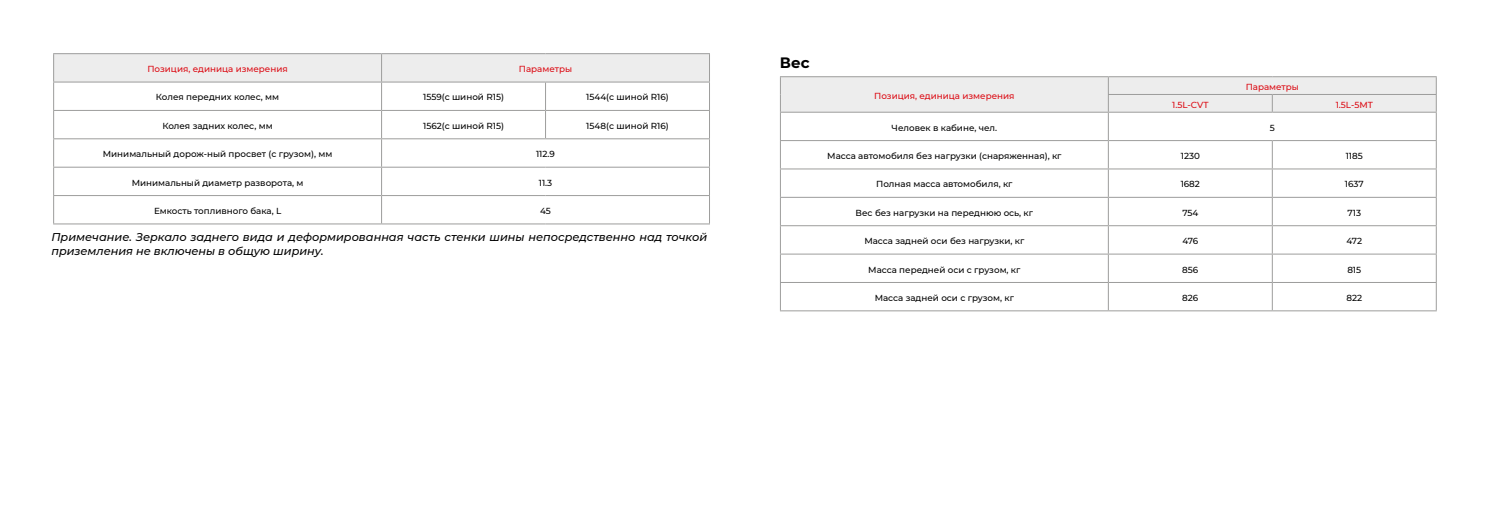
<style>
.page{position:relative;width:1489px;height:525px;background:#fff}
.page>*{position:absolute;margin:0;border:0;box-sizing:border-box;transform-origin:0 0}
.t1{font:700 15px "Montserrat";color:#000}
.t2{font:italic 500 11.25px/13.5px "Montserrat";color:#000}
.t3{font:500 8.75px "Montserrat";color:#000}
.t4{font:500 8.75px "Montserrat";color:#dc0c15}
</style>
<div class="page">
<hr style="left:53px;top:53px;width:328px;height:1px;background:#9d9d9c">
<hr style="left:381px;top:53px;width:164px;height:1px;background:#9d9d9c">
<hr style="left:545px;top:53px;width:165px;height:1px;background:#9d9d9c">
<svg style="left:53px;top:54px;width:657px;height:169px"></svg>
<hr style="left:53px;top:223px;width:328px;height:1px;background:#9d9d9c">
<hr style="left:381px;top:223px;width:164px;height:1px;background:#9d9d9c">
<hr style="left:545px;top:223px;width:165px;height:1px;background:#9d9d9c">
<hr style="left:780px;top:76px;width:328px;height:1px;background:#9d9d9c">
<hr style="left:1108px;top:76px;width:164px;height:1px;background:#9d9d9c">
<hr style="left:1272px;top:76px;width:164px;height:1px;background:#9d9d9c">
<svg style="left:780px;top:77px;width:656px;height:233px"></svg>
<hr style="left:780px;top:310px;width:328px;height:1px;background:#9d9d9c">
<hr style="left:1108px;top:310px;width:164px;height:1px;background:#9d9d9c">
<hr style="left:1272px;top:310px;width:164px;height:1px;background:#9d9d9c">
<p class="t4" style="left:147px;top:63px;width:142px">Позиция, единица измерения</p>
<p class="t4" style="left:519px;top:63px;width:55px">Параметры</p>
<p class="t3" style="left:156px;top:91px;width:125px">Колея передних колес, мм</p>
<p class="t3" style="left:423px;top:91px;width:82px">1559(с шиной R15)</p>
<p class="t3" style="left:586px;top:91px;width:84px">1544(с шиной R16)</p>
<p class="t3" style="left:162px;top:120px;width:112px">Колея задних колес, мм</p>
<p class="t3" style="left:423px;top:120px;width:82px">1562(с шиной R15)</p>
<p class="t3" style="left:586px;top:120px;width:84px">1548(с шиной R16)</p>
<p class="t3" style="left:103px;top:148px;width:231px">Минимальный дорож-ный просвет (с грузом), мм</p>
<p class="t3" style="left:536px;top:148px;width:20px">112.9</p>
<p class="t3" style="left:132px;top:176px;width:173px">Минимальный диаметр разворота, м</p>
<p class="t3" style="left:538px;top:176px;width:15px">11.3</p>
<p class="t3" style="left:154px;top:205px;width:129px">Емкость топливного бака, L</p>
<p class="t3" style="left:540px;top:205px;width:12px">45</p>
<p class="t2" style="left:51px;top:230px;width:657px">Примечание. Зеркало заднего вида и деформированная часть стенки шины непосредственно над точкой приземления не включены в общую ширину.</p>
<h1 class="t1" style="left:780px;top:52px;width:31px">Вес</h1>
<p class="t4" style="left:874px;top:89px;width:142px">Позиция, единица измерения</p>
<p class="t4" style="left:1245px;top:81px;width:55px">Параметры</p>
<p class="t4" style="left:1172px;top:98px;width:38px">1.5L-CVT</p>
<p class="t4" style="left:1335px;top:98px;width:39px">1.5L-5MT</p>
<p class="t3" style="left:891px;top:121px;width:107px">Человек в кабине, чел.</p>
<p class="t3" style="left:1269px;top:121px;width:7px">5</p>
<p class="t3" style="left:827px;top:150px;width:236px">Масса автомобиля без нагрузки (снаряженная), кг</p>
<p class="t3" style="left:1180px;top:150px;width:21px">1230</p>
<p class="t3" style="left:1345px;top:150px;width:19px">1185</p>
<p class="t3" style="left:876px;top:178px;width:138px">Полная масса автомобиля, кг</p>
<p class="t3" style="left:1180px;top:178px;width:21px">1682</p>
<p class="t3" style="left:1344px;top:178px;width:20px">1637</p>
<p class="t3" style="left:855px;top:206px;width:179px">Вес без нагрузки на переднюю ось, кг</p>
<p class="t3" style="left:1182px;top:206px;width:17px">754</p>
<p class="t3" style="left:1347px;top:206px;width:15px">713</p>
<p class="t3" style="left:864px;top:235px;width:162px">Масса задней оси без нагрузки, кг</p>
<p class="t3" style="left:1182px;top:235px;width:17px">476</p>
<p class="t3" style="left:1346px;top:235px;width:17px">472</p>
<p class="t3" style="left:868px;top:263px;width:154px">Масса передней оси с грузом, кг</p>
<p class="t3" style="left:1182px;top:263px;width:18px">856</p>
<p class="t3" style="left:1347px;top:263px;width:15px">815</p>
<p class="t3" style="left:874px;top:291px;width:141px">Масса задней оси с грузом, кг</p>
<p class="t3" style="left:1182px;top:291px;width:18px">826</p>
<p class="t3" style="left:1346px;top:291px;width:17px">822</p>
</div>
